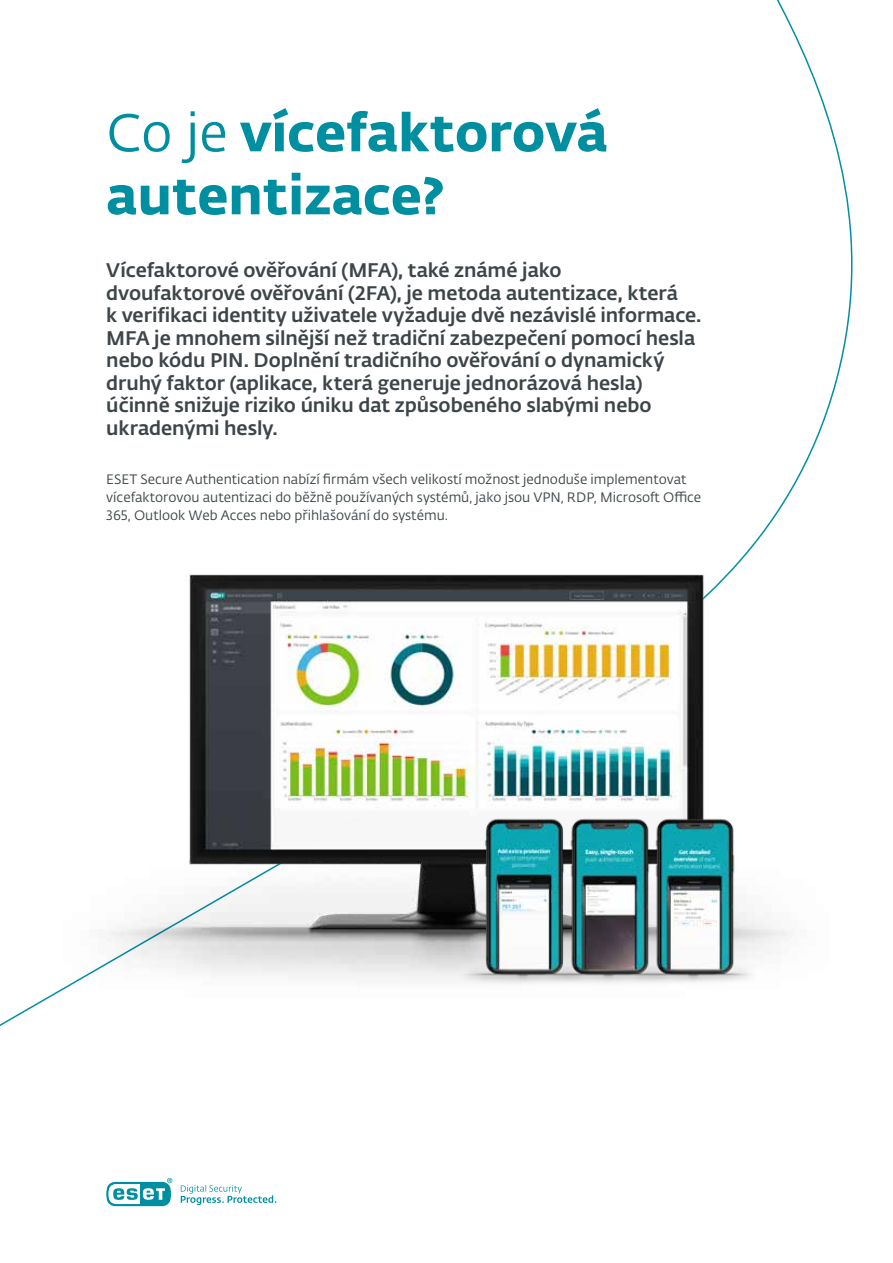
<style>
.page{position:relative;width:893px;height:1263px;background:#fff}
.page>*{position:absolute;margin:0;border:0;box-sizing:border-box;transform-origin:0 0}
.t1{font:52.5px/63px "Fedra Sans Alt Pro Bold LF";color:#008fa0}
.t2{font:19.5px/22.5px "Fedra Sans Alt Pro Med LF";letter-spacing:-.005em;color:#3d4548}
.t3{font:13.5px/18px "Fedra Sans Alt Pro Book LF";color:#3d4548}
.s1{font-family:"Fedra Sans Alt Pro Book LF"}
</style>
<div class="page">
<svg style="left:106px;top:1178px;width:66px;height:28px"></svg>
<svg style="left:181px;top:1185px;width:95px;height:20px"></svg>
<img style="left:64px;top:574px;width:728px;height:416px">
<img style="left:461px;top:799px;width:85px;height:191px">
<img style="left:546px;top:799px;width:85px;height:191px">
<img style="left:631px;top:799px;width:128px;height:191px">
<h1 class="t1" style="left:106px;top:97px;width:503px"><span class="s1">Co je</span> vícefaktorová autentizace?</h1>
<p class="t2" style="left:106px;top:258px;width:597px">Vícefaktorové ověřování (MFA), také známé jako dvoufaktorové ověřování (2FA), je metoda autentizace, která<br>k verifikaci identity uživatele vyžaduje dvě nezávislé informace.<br>MFA je mnohem silnější než tradiční zabezpečení pomocí hesla nebo kódu PIN. Doplnění tradičního ověřování o dynamický druhý faktor (aplikace, která generuje jednorázová hesla) účinně snižuje riziko úniku dat způsobeného slabými nebo ukradenými hesly.</p>
<p class="t3" style="left:106px;top:470px;width:596px">ESET Secure Authentication nabízí firmám všech velikostí možnost jednoduše implementovat vícefaktorovou autentizaci do běžně používaných systémů, jako jsou VPN, RDP, Microsoft Office<br>365, Outlook Web Acces nebo přihlašování do systému.</p>
</div>
